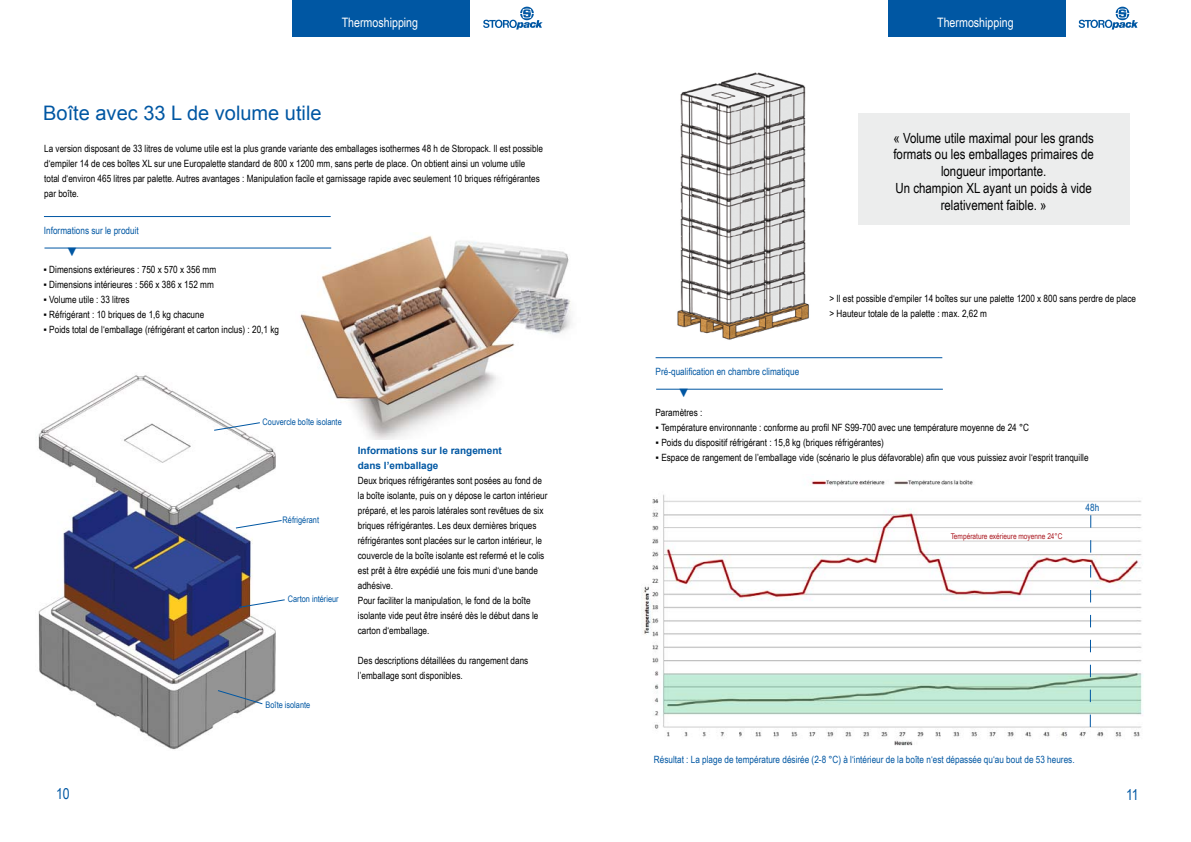
<style>
.page{position:relative;width:1191px;height:842px;background:#fff}
.page>*{position:absolute;margin:0;border:0;box-sizing:border-box;transform-origin:0 0}
.t1{font:20px "Arial";color:#0057a3}
.t2{font:15px "Arial Narrow";color:#0057a3}
.t3{font:14px/16.8px "Arial Narrow";color:#000;text-align:center}
.t4{font:13px "Arial Narrow";color:#fff}
.t5{font:12px "Times New Roman";color:#0057a3}
.t6{font:10px/15px "Arial Narrow";color:#000}
.t7{font:10px "Arial Narrow";color:#0057a3}
.t8{font:700 10px/15px "Arial";color:#0057a3}
.t9{font:9px "Arial Narrow";color:#0057a3}
.t10{font:8px "Arial Narrow";color:#ab1a22}
</style>
<div class="page">
<div style="left:292px;top:0;width:178px;height:37px;background:#0057a3"></div>
<svg style="left:483px;top:7px;width:59px;height:23px"></svg>
<div style="left:888px;top:0;width:177px;height:37px;background:#0057a3"></div>
<svg style="left:1078px;top:7px;width:60px;height:23px"></svg>
<img style="left:641px;top:480px;width:502px;height:266px">
<img style="left:295px;top:235px;width:276px;height:204px">
<img style="left:38px;top:375px;width:238px;height:375px">
<hr style="left:44px;top:216px;width:287px;height:1px;background:#0057a3">
<hr style="left:44px;top:248px;width:287px;height:1px;background:#0057a3">
<hr style="left:655px;top:357px;width:287px;height:1px;background:#0057a3">
<hr style="left:656px;top:389px;width:287px;height:1px;background:#0057a3">
<div style="left:857px;top:113px;width:272px;height:111px;background:#eceded"></div>
<svg style="left:213px;top:422px;width:48px;height:9px"></svg>
<svg style="left:238px;top:599px;width:47px;height:9px"></svg>
<svg style="left:235px;top:519px;width:47px;height:10px"></svg>
<svg style="left:217px;top:689px;width:47px;height:16px"></svg>
<img style="left:677px;top:72px;width:132px;height:268px">
<svg style="left:1089px;top:514px;width:2px;height:214px"></svg>
<h3 class="t4" style="left:342px;top:13px;width:78px">Thermoshipping</h3>
<h3 class="t4" style="left:937px;top:13px;width:78px">Thermoshipping</h3>
<h1 class="t1" style="left:43px;top:99px;width:280px">Boîte avec 33 L de volume utile</h1>
<p class="t6" style="left:44px;top:141px;width:500px">La version disposant de 33 litres de volume utile est la plus grande variante des emballages isothermes 48 h de Storopack. Il est possible d‘empiler 14 de ces boîtes XL sur une Europalette standard de 800 x 1200 mm, sans perte de place. On obtient ainsi un volume utile total d‘environ 465 litres par palette. Autres avantages : Manipulation facile et garnissage rapide avec seulement 10 briques réfrigérantes par boîte.</p>
<p class="t7" style="left:44px;top:223px;width:96px">Informations sur le produit</p>
<p class="t5" style="left:66px;top:244px;width:13px">▼</p>
<p class="t6" style="left:43px;top:262px;width:174px">▪ Dimensions extérieures : 750 x 570 x 356 mm</p>
<p class="t6" style="left:43px;top:277px;width:172px">▪ Dimensions intérieures : 566 x 386 x 152 mm</p>
<p class="t6" style="left:43px;top:292px;width:88px">▪ Volume utile : 33 litres</p>
<p class="t6" style="left:43px;top:307px;width:162px">▪ Réfrigérant : 10 briques de 1,6 kg chacune</p>
<p class="t6" style="left:43px;top:322px;width:237px">▪ Poids total de l‘emballage (réfrigérant et carton inclus) : 20,1 kg</p>
<h2 class="t2" style="left:56px;top:783px;width:15px">10</h2>
<p class="t9" style="left:262px;top:416px;width:81px">Couvercle boîte isolante</p>
<p class="t9" style="left:282px;top:513px;width:38px">Réfrigérant</p>
<p class="t9" style="left:288px;top:592px;width:52px">Carton intérieur</p>
<p class="t9" style="left:265px;top:698px;width:46px">Boîte isolante</p>
<p class="t8" style="left:358px;top:443px;width:145px">Informations sur le rangement dans l’emballage</p>
<p class="t6" style="left:358px;top:472px;width:191px">Deux briques réfrigérantes sont posées au fond de la boîte isolante, puis on y dépose le carton intérieur préparé, et les parois latérales sont revêtues de six briques réfrigérantes. Les deux dernières briques réfrigérantes sont placées sur le carton intérieur, le couvercle de la boîte isolante est refermé et le colis est prêt à être expédié une fois muni d‘une bande adhésive.<br>Pour faciliter la manipulation, le fond de la boîte isolante vide peut être inséré dès le début dans le carton d‘emballage.</p>
<p class="t6" style="left:358px;top:652px;width:172px">Des descriptions détaillées du rangement dans l’emballage sont disponibles.</p>
<h3 class="t3" style="left:893px;top:129px;width:202px">« Volume utile maximal pour les grands formats ou les emballages primaires de longueur importante.<br>Un champion XL ayant un poids à vide relativement faible. »</h3>
<p class="t7" style="left:655px;top:364px;width:145px">Pré-qualification en chambre climatique</p>
<p class="t5" style="left:678px;top:385px;width:13px">▼</p>
<p class="t6" style="left:829px;top:291px;width:308px">&gt; Il est possible d‘empiler 14 boîtes sur une palette 1200 x 800 sans perdre de place &gt; Hauteur totale de la palette : max. 2,62 m</p>
<p class="t6" style="left:655px;top:404px;width:48px">Paramètres :</p>
<p class="t6" style="left:655px;top:419px;width:375px">▪ Température environnante : conforme au profil NF S99-700 avec une température moyenne de 24 °C</p>
<p class="t6" style="left:655px;top:434px;width:230px">▪ Poids du dispositif réfrigérant : 15,8 kg (briques réfrigérantes)</p>
<p class="t6" style="left:655px;top:449px;width:434px">▪ Espace de rangement de l’emballage vide (scénario le plus défavorable) afin que vous puissiez avoir l‘esprit tranquille</p>
<p class="t10" style="left:950px;top:530px;width:113px">Température exérieure moyenne 24°C</p>
<p class="t7" style="left:1085px;top:501px;width:15px">48h</p>
<p class="t7" style="left:654px;top:752px;width:422px">Résultat : La plage de température désirée (2-8 °C) à l‘intérieur de la boîte n‘est dépassée qu‘au bout de 53 heures.</p>
<h2 class="t2" style="left:1126px;top:783px;width:14px">11</h2>
</div>
